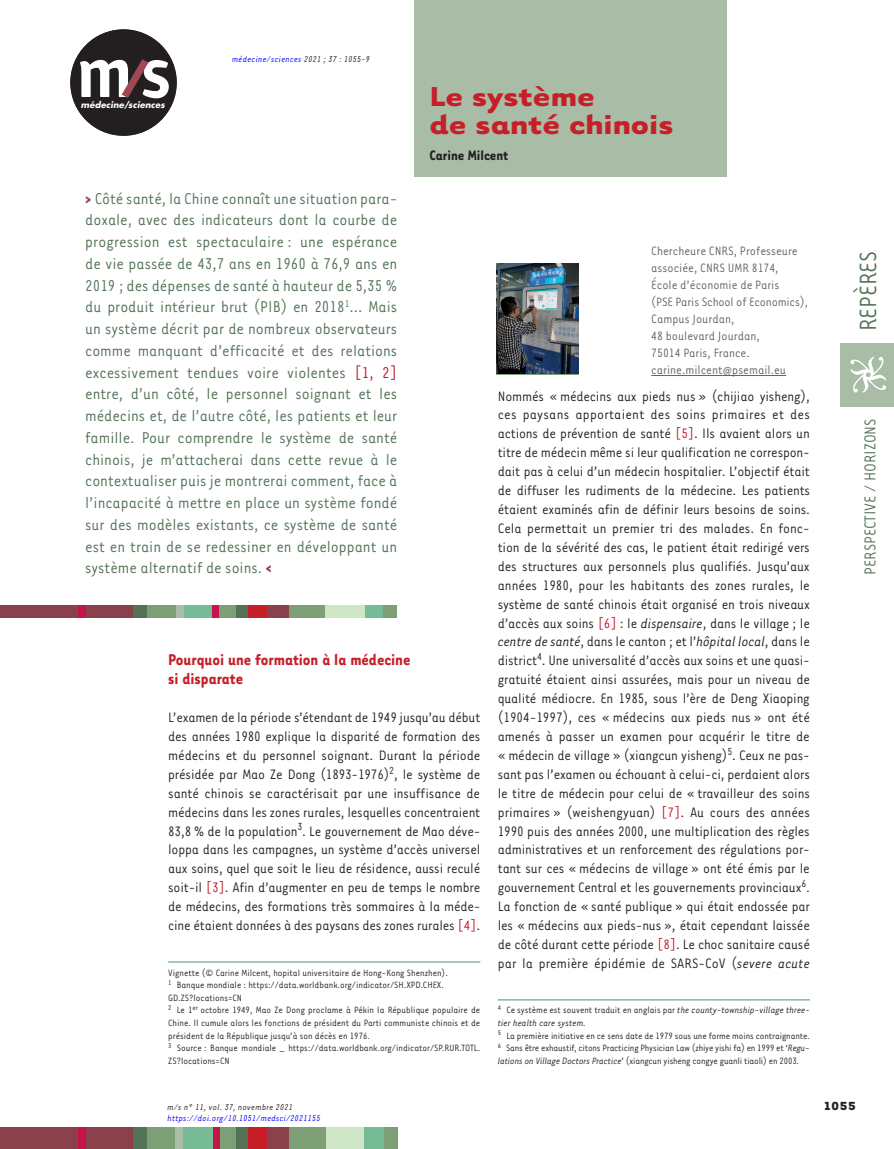
<style>
.page{position:relative;width:894px;height:1149px;background:#fff}
.page>*{position:absolute;margin:0;border:0;box-sizing:border-box;transform-origin:0 0}
.t1{font:700 31.5px/28.2px "Tarzana Wide";color:#c61f28}
.t2{font:27px "Tarzana Narrow";color:#537256}
.t3{font:18px/21.8px "Tarzana Narrow";color:#537256;text-align:justify}
.t4{font:700 18px/18.9px "Tarzana Narrow";color:#c61f28}
.t5{font:15.75px/18.9px "Tarzana Narrow";letter-spacing:-.01em;color:#231f20;text-align:justify}
.t6{font:700 15.75px "Tarzana Narrow";color:#231f20}
.t7{font:13.95px/17px "Tarzana Narrow";color:#636366}
.t8{font:700 13.5px "Tarzana Wide";color:#231f20}
.t9{font:10.5px/12.6px "Tarzana Narrow";color:#231f20}
.t10{font:italic 9.75px "Tarzana Narrow";letter-spacing:.025em;color:#00f}
.t11{font:italic 9.75px "Tarzana Narrow";letter-spacing:.025em;color:#231f20}
.t12{font:italic 700 8.55px "Futura";letter-spacing:.01em;color:#fff}
.s1{color:#231f20}
.s2{font-weight:700;color:#8a414c}
.s3{color:#c11527}
.s4{font-style:italic}
</style>
<div class="page">
<div style="left:0;top:1127px;width:134px;height:21px;background:#8a414c"></div>
<div style="left:235px;top:1127px;width:13px;height:21px;background:#537256"></div>
<div style="left:78px;top:1127px;width:7px;height:21px;background:#c4144a"></div>
<div style="left:133px;top:1127px;width:22px;height:21px;background:#537256"></div>
<div style="left:147px;top:1127px;width:30px;height:21px;background:#7d9f76"></div>
<div style="left:175px;top:1127px;width:9px;height:21px;background:#a8bca6"></div>
<div style="left:183px;top:1127px;width:30px;height:21px;background:#76ba96"></div>
<div style="left:217px;top:1127px;width:19px;height:21px;background:#7d9f76"></div>
<div style="left:213px;top:1127px;width:6px;height:21px;background:#c4144a"></div>
<div style="left:248px;top:1127px;width:27px;height:21px;background:#c61f28"></div>
<div style="left:287px;top:1127px;width:39px;height:21px;background:#7d9f76"></div>
<div style="left:267px;top:1127px;width:21px;height:21px;background:#8a414c"></div>
<div style="left:326px;top:1127px;width:38px;height:21px;background:#cee6c6"></div>
<div style="left:364px;top:1127px;width:20px;height:21px;background:#76ba96"></div>
<div style="left:383px;top:1127px;width:14px;height:21px;background:#7d9f76"></div>
<div style="left:840px;top:342px;width:53px;height:64px;background:#a8bca6"></div>
<svg style="left:850px;top:357px;width:35px;height:35px"></svg>
<div style="left:414px;top:0;width:312px;height:177px;background:#a8bca6"></div>
<div style="left:70px;top:29px;width:107px;height:107px;background:#231f20;border-radius:50%"></div>
<svg style="left:80px;top:60px;width:89px;height:38px"></svg>
<hr style="left:168px;top:961px;width:312px;height:1px;background:#84ba95">
<hr style="left:497px;top:998px;width:312px;height:2px;background:#84ba95">
<hr style="left:651px;top:375px;width:134px;height:1px;background:#636366">
<div style="left:0;top:605px;width:134px;height:13px;background:#8a414c"></div>
<div style="left:133px;top:605px;width:17px;height:13px;background:#537256"></div>
<div style="left:235px;top:605px;width:13px;height:13px;background:#537256"></div>
<div style="left:147px;top:605px;width:29px;height:13px;background:#7d9f76"></div>
<div style="left:181px;top:605px;width:32px;height:13px;background:#76ba96"></div>
<div style="left:364px;top:605px;width:20px;height:13px;background:#76ba96"></div>
<div style="left:217px;top:605px;width:19px;height:13px;background:#7d9f76"></div>
<div style="left:383px;top:605px;width:14px;height:13px;background:#7d9f76"></div>
<div style="left:287px;top:605px;width:38px;height:13px;background:#7d9f76"></div>
<div style="left:325px;top:605px;width:39px;height:13px;background:#cee6c6"></div>
<div style="left:176px;top:605px;width:7px;height:13px;background:#a8bca6"></div>
<div style="left:78px;top:605px;width:7px;height:13px;background:#c4144a"></div>
<div style="left:213px;top:605px;width:6px;height:13px;background:#c4144a"></div>
<div style="left:248px;top:605px;width:27px;height:13px;background:#c61f28"></div>
<div style="left:267px;top:605px;width:21px;height:13px;background:#8a414c"></div>
<img style="left:496px;top:263px;width:82px;height:111px">
<p class="t12" style="left:81px;top:99px;width:85px">médecine/sciences</p>
<p class="t10" style="left:232px;top:54px;width:139px">médecine/sciences <span class="s1">2021 ; 37 : 1055-9</span></p>
<h1 class="t1" style="left:429px;top:80px;width:245px">Le système<br>de santé chinois</h1>
<p class="t6" style="left:429px;top:145px;width:80px">Carine Milcent</p>
<p class="t3" style="left:85px;top:186px;width:313px"><span class="s2">&gt;</span> Côté santé, la Chine connaît une situation para&shy;doxale, avec des indicateurs dont la courbe de progression est spectaculaire : une espérance de vie passée de 43,7 ans en 1960 à 76,9 ans en 2019 ; des dépenses de santé à hauteur de 5,35 % du produit intérieur brut (PIB) en 2018<sup>1</sup>… Mais un système décrit par de nombreux observateurs comme manquant d’efficacité et des relations excessivement tendues voire violentes <span class="s3">[1, 2] </span>entre, d’un côté, le personnel soignant et les médecins et, de l’autre côté, les patients et leur famille. Pour comprendre le système de santé chinois, je m’attacherai dans cette revue à le contextualiser puis je montrerai comment, face à l’incapacité à mettre en place un système fondé sur des modèles existants, ce système de santé est en train de se redessiner en développant un système alternatif de soins. <span class="s2">&lt;</span></p>
<p class="t4" style="left:168px;top:649px;width:243px">Pourquoi une formation à la médecine si disparate</p>
<p class="t5" style="left:168px;top:707px;width:313px">L’examen de la période s’étendant de 1949 jusqu’au début des années 1980 explique la disparité de formation des médecins et du personnel soignant. Durant la période présidée par Mao Ze Dong (1893-1976)<sup>2</sup>, le système de santé chinois se caractérisait par une insuffisance de médecins dans les zones rurales, lesquelles concentraient 83,8 % de la population<sup>3</sup>. Le gouvernement de Mao déve&shy;loppa dans les campagnes, un système d’accès universel aux soins, quel que soit le lieu de résidence, aussi reculé soit-il <span class="s3">[3]</span>. Afin d’augmenter en peu de temps le nombre de médecins, des formations très sommaires à la méde&shy;cine étaient données à des paysans des zones rurales <span class="s3">[4]</span>.</p>
<p class="t9" style="left:168px;top:965px;width:281px">Vignette (© Carine Milcent, hopital universitaire de Hong-Kong Shenzhen).<br><sup>1</sup> Banque mondiale : https://data.worldbank.org/indicator/SH.XPD.CHEX.<br>GD.ZS?locations=CN</p>
<p class="t9" style="left:168px;top:1003px;width:313px"><sup>2</sup> Le 1<sup>er</sup> octobre 1949, Mao Ze Dong proclame à Pékin la République populaire de Chine. Il cumule alors les fonctions de président du Parti communiste chinois et de président de la République jusqu’à son décès en 1976.<br><sup>3</sup> Source : Banque mondiale _ https://data.worldbank.org/indicator/SP.RUR.TOTL.<br>ZS?locations=CN</p>
<p class="t11" style="left:167px;top:1100px;width:127px">m/s n° 11, vol. 37, novembre 2021</p>
<p class="t10" style="left:167px;top:1112px;width:155px">https://doi.org/10.1051/medsci/2021155</p>
<p class="t7" style="left:651px;top:242px;width:158px">Chercheure CNRS, Professeure associée, CNRS UMR 8174,<br>École d’économie de Paris<br>(PSE Paris School of Economics),<br>Campus Jourdan,<br>48 boulevard Jourdan,<br>75014 Paris, France. carine.milcent@psemail.eu</p>
<p class="t5" style="left:497px;top:385px;width:314px">Nommés « médecins aux pieds nus » (chijiao yisheng), ces paysans apportaient des soins primaires et des actions de prévention de santé <span class="s3">[5]</span>. Ils avaient alors un titre de médecin même si leur qualification ne correspon&shy;dait pas à celui d’un médecin hospitalier. L’objectif était de diffuser les rudiments de la médecine. Les patients étaient examinés afin de définir leurs besoins de soins.<br>Cela permettait un premier tri des malades. En fonc&shy;tion de la sévérité des cas, le patient était redirigé vers des structures aux personnels plus qualifiés. Jusqu’aux années 1980, pour les habitants des zones rurales, le système de santé chinois était organisé en trois niveaux d’accès aux soins <span class="s3">[6]</span> : le <span class="s4">dispensaire</span>, dans le village ; le <span class="s4">centre de santé</span>, dans le canton ; et l’<span class="s4">hôpital local</span>, dans le district<sup>4</sup>. Une universalité d’accès aux soins et une quasi&shy;gratuité étaient ainsi assurées, mais pour un niveau de qualité médiocre. En 1985, sous l’ère de Deng Xiaoping (1904-1997), ces « médecins aux pieds nus » ont été amenés à passer un examen pour acquérir le titre de « médecin de village » (xiangcun yisheng)<sup>5</sup>. Ceux ne pas&shy;sant pas l’examen ou échouant à celui-ci, perdaient alors le titre de médecin pour celui de « travailleur des soins primaires » (weishengyuan) <span class="s3">[7]</span>. Au cours des années 1990 puis des années 2000, une multiplication des règles administratives et un renforcement des régulations por&shy;tant sur ces « médecins de village » ont été émis par le gouvernement Central et les gouvernements provinciaux<sup>6</sup>.<br>La fonction de « santé publique » qui était endossée par les « médecins aux pieds-nus », était cependant laissée de côté durant cette période <span class="s3">[8]</span>. Le choc sanitaire causé par la première épidémie de SARS-CoV (<span class="s4">severe acute</span></p>
<p class="t9" style="left:497px;top:1003px;width:313px"><sup>4</sup> Ce système est souvent traduit en anglais par <span class="s4">the county-township-village three&shy;tier health care system.<br></span><sup>5</sup> La première initiative en ce sens date de 1979 sous une forme moins contraignante.<br><sup>6</sup> Sans être exhaustif, citons Practicing Physician Law (zhiye yishi fa) en 1999 et ‘<span class="s4">Regu&shy;lations on Village Doctors Practice</span>’ (xiangcun yisheng congye guanli tiaoli) en 2003.</p>
<h2 class="t2" style="left:851px;top:331px;width:82px;rotate:-90deg">REPÈRES</h2>
<p class="t3" style="left:857px;top:574px;width:158px;rotate:-90deg">PERSPECTIVE / HORIZONS</p>
<p class="t8" style="left:822px;top:1097px;width:34px">1055</p>
</div>
